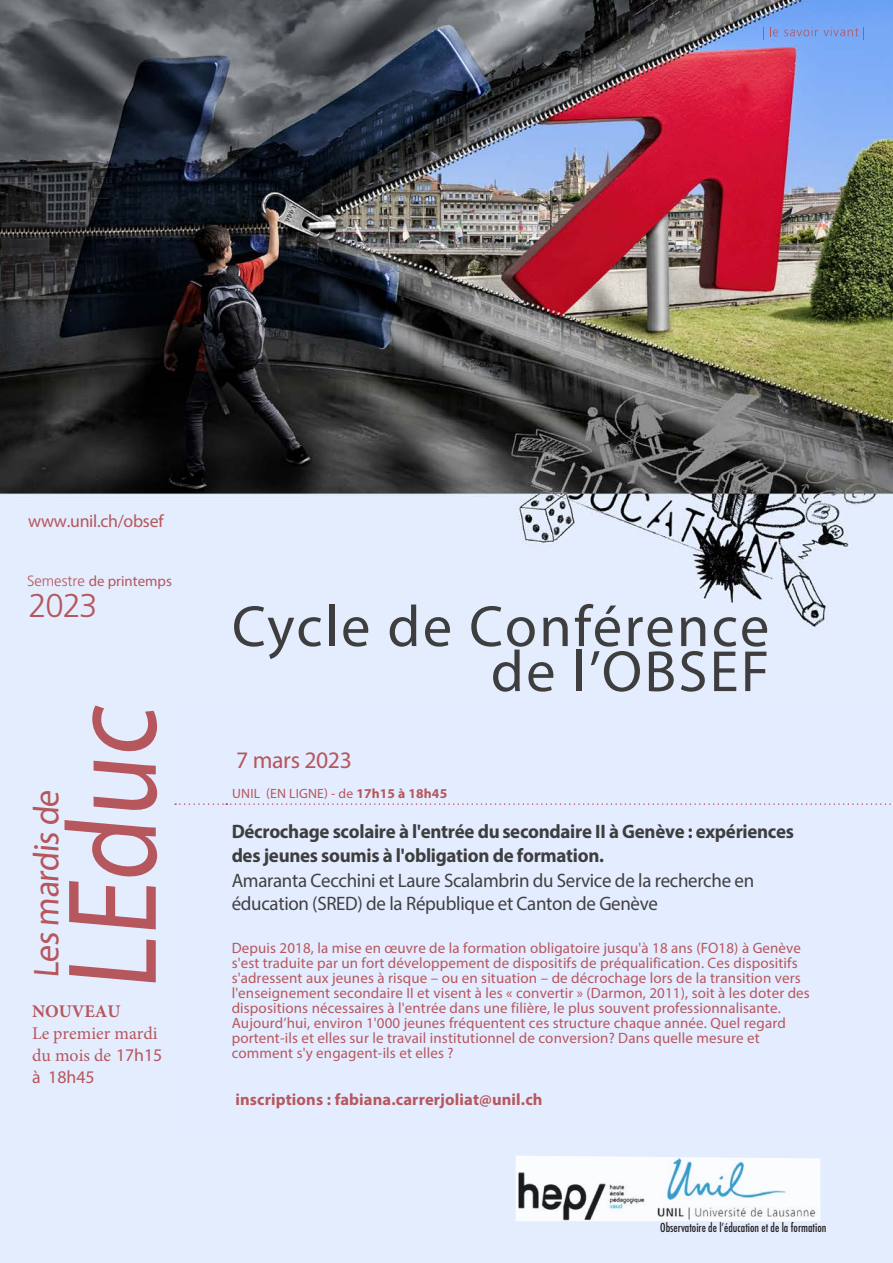
<style>
.page{position:relative;width:893px;height:1263px;background:#fff}
.page>*{position:absolute;margin:0;border:0;box-sizing:border-box;transform-origin:0 0}
.t1{font:128.55px "Myriad Pro";color:#b6565d;scale:.87 1}
.EVENT_VENUE{font:58.5px/45px "Myriad Pro";letter-spacing:.04em;color:#3e3e3f;text-align:right}
.t2{font:36px "Myriad Pro";color:#b6565d;scale:.96 1}
.dates{font:300 33px "Frutiger LT Std";color:#b6565d}
.EVENT_VENUE-2{font:23.7px "Myriad Pro";letter-spacing:-.015em;color:#b6565d}
.t3{font:19.5px/23px "Myriad Pro";letter-spacing:-.015em;color:#414042}
.t4{font:700 19.5px/24.3px "Myriad Pro";letter-spacing:-.015em;color:#3e3e3f}
.t5{font:17.85px/21.9px "Minion Pro";color:#b6565d}
.dates-2{font:17.85px "Myriad Pro";letter-spacing:-.015em;color:#b6565d}
.t6{font:700 17.85px "Minion Pro";color:#b6565d}
.t7{font:700 16.5px "Myriad Pro";letter-spacing:.01em;color:#b7575e}
.t8{font:15px/15px "Myriad Pro";letter-spacing:.01em;color:#b7575e}
.dates-3{font:14.85px "Myriad Pro";color:#b6565d}
.EVENT_VENUE-3{font:13.5px "Myriad Pro";letter-spacing:.01em;color:#b6565d}
.t9{font:500 condensed 12px "Futura";color:#231f20;scale:.95 1}
.s1{font-family:"Frutiger LT Std";font-weight:300}
.s2{font-family:"Myriad Pro"}
.s3{font-weight:700}
</style>
<div class="page">
<img style="left:0;top:0;width:893px;height:1263px">
<svg style="left:763px;top:27px;width:1px;height:12px"></svg>
<svg style="left:770px;top:27px;width:8px;height:9px"></svg>
<svg style="left:784px;top:27px;width:80px;height:12px"></svg>
<svg style="left:516px;top:1155px;width:308px;height:67px"></svg>
<img style="left:516px;top:1155px;width:304px;height:66px">
<div style="left:174px;top:697px;width:719px;height:436px;background:#e4edff"></div>
<svg style="left:175px;top:803px;width:718px;height:2px"></svg>
<p class="dates-2" style="left:28px;top:510px;width:137px">www.unil.ch/obsef</p>
<p class="dates-3" style="left:27px;top:571px;width:146px"><span class="s1">Semestre</span> de printemps</p>
<p class="dates" style="left:28px;top:587px;width:70px">2023</p>
<p class="t1" style="left:33px;top:991px;width:343px;rotate:-90deg">LEduc</p>
<p class="t2" style="left:24px;top:978px;width:201px;rotate:-90deg">Les mardis de</p>
<p class="t6" style="left:32px;top:999px;width:90px">NOUVEAU</p>
<p class="t5" style="left:32px;top:1022px;width:132px">Le premier mardi du mois de <span class="s2">17h15 à 18h45</span></p>
<p class="EVENT_VENUE" style="left:232px;top:603px;width:539px">Cycle de Conférence de l’OBSEF</p>
<p class="EVENT_VENUE-2" style="left:236px;top:745px;width:117px">7 mars 2023</p>
<p class="EVENT_VENUE-3" style="left:232px;top:785px;width:216px">UNIL (EN LIGNE) - de <span class="s3">17h15 à 18h45</span></p>
<h3 class="t4" style="left:232px;top:818px;width:564px">Décrochage scolaire à l'entrée du secondaire II à Genève : expériences des jeunes soumis à l'obligation de formation.</h3>
<h3 class="t3" style="left:232px;top:869px;width:524px">Amaranta Cecchini et Laure Scalambrin du Service de la recherche en éducation (SRED) de la République et Canton de Genève</h3>
<p class="t8" style="left:232px;top:940px;width:580px">Depuis 2018, la mise en œuvre de la formation obligatoire jusqu'à 18 ans (FO18) à Genève s'est traduite par un fort développement de dispositifs de préqualification. Ces dispositifs s'adressent aux jeunes à risque – ou en situation – de décrochage lors de la transition vers l'enseignement secondaire II et visent à les « convertir » (Darmon, 2011), soit à les doter des dispositions nécessaires à l'entrée dans une filière, le plus souvent professionnalisante.<br>Aujourd’hui, environ 1'000 jeunes fréquentent ces structure chaque année. Quel regard portent-ils et elles sur le travail institutionnel de conversion? Dans quelle mesure et comment s'y engagent-ils et elles ?</p>
<p class="t7" style="left:235px;top:1088px;width:309px">inscriptions : fabiana.carrerjoliat@unil.ch</p>
<p class="t9" style="left:660px;top:1220px;width:176px">Observatoire de l’éducation et de la formation</p>
</div>
